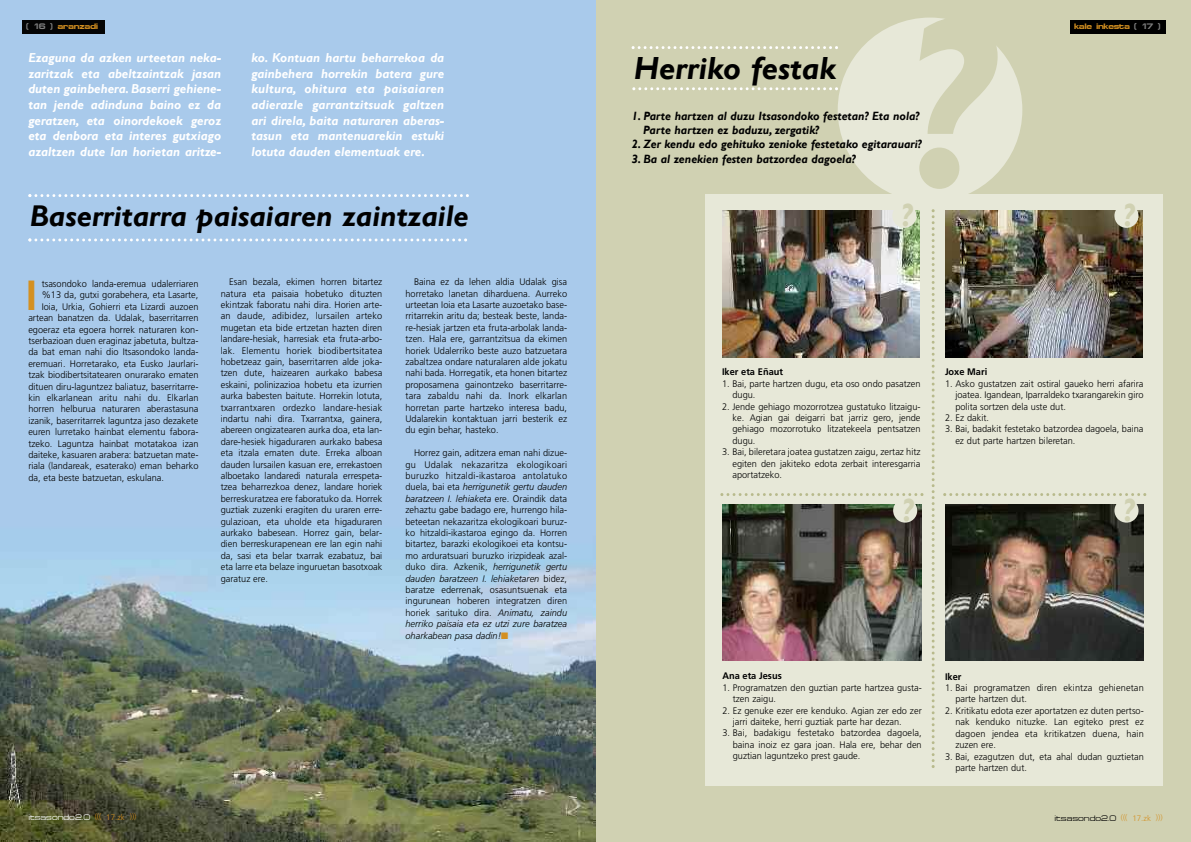
<style>
.page{position:relative;width:1191px;height:842px;background:#fff}
.page>*{position:absolute;margin:0;border:0;box-sizing:border-box;transform-origin:0 0}
.t1{font:italic 700 245.9px "Gill Sans";color:#d0d1b2}
.t2{font:700 42.2px "Frutiger";color:#d49021}
.t3{font:italic 700 32.1px "Gill Sans";color:#d0d1b2}
.t4{font:italic 700 32px "Gill Sans";color:#000}
.t5{font:italic 700 30px "Gill Sans";color:#000}
.t6{font:italic 700 13px/15.6px "Gill Sans";color:#fff;text-align:justify}
.t7{font:italic 700 12px/14.4px "Gill Sans";color:#000}
.t8{font:300 9.5px/11.4px "Frutiger";color:#000;text-align:justify}
.t9{font:700 9.5px "Frutiger";color:#000}
.t10{font:700 8px "Micro Extend FLF";letter-spacing:-.045em;color:#d49021}
.t11{font:8px "Micro Extend FLF";color:#000}
.t12{font:8px "Micro Extend FLF";color:#fff}
.s1{color:#808080}
.s2{font-style:italic}
.s3{font-family:"Monotype Sorts";font-weight:400;font-size:9px;color:#d49021}
.s4{font-family:"Frutiger";font-weight:300;color:#d49021}
</style>
<div class="page">
<div style="left:595px;top:0;width:596px;height:842px;background:#d0d1b2"></div>
<div style="left:837px;top:18px;width:185px;height:184px;background:#e7e8d8;border-radius:50%"></div>
<img style="left:0;top:0;width:595px;height:842px">
<svg style="left:28px;top:194px;width:441px;height:3px"></svg>
<svg style="left:28px;top:238px;width:439px;height:3px"></svg>
<div style="left:1070px;top:20px;width:95px;height:13px;background:#000"></div>
<div style="left:705px;top:195px;width:457px;height:591px;background:#e7e8d8"></div>
<svg style="left:931px;top:209px;width:3px;height:559px"></svg>
<img style="left:945px;top:211px;width:197px;height:146px">
<img style="left:945px;top:505px;width:198px;height:156px">
<img style="left:722px;top:505px;width:199px;height:156px">
<img style="left:722px;top:211px;width:198px;height:146px">
<svg style="left:720px;top:493px;width:203px;height:3px"></svg>
<svg style="left:943px;top:493px;width:203px;height:3px"></svg>
<div style="left:1114px;top:204px;width:24px;height:24px;background:#e7e8d8;border-radius:50%"></div>
<div style="left:892px;top:204px;width:24px;height:24px;background:#e7e8d8;border-radius:50%"></div>
<div style="left:1114px;top:498px;width:24px;height:25px;background:#e7e8d8;border-radius:50%"></div>
<div style="left:893px;top:498px;width:24px;height:25px;background:#e7e8d8;border-radius:50%"></div>
<svg style="left:631px;top:46px;width:207px;height:3px"></svg>
<svg style="left:632px;top:87px;width:206px;height:3px"></svg>
<div style="left:22px;top:20px;width:83px;height:13px;background:#050505"></div>
<p class="t10" style="left:26px;top:22px;width:74px"><span class="s1">( 16 )</span> aranzadi</p>
<h3 class="t6" style="left:28px;top:50px;width:194px">Ezaguna da azken urteetan neka&shy;zaritzak eta abeltzaintzak jasan duten gainbehera. Baserri gehiene&shy;tan jende adinduna baino ez da geratzen, eta oinordekoek geroz eta denbora eta interes gutxiago azaltzen dute lan horietan aritze-</h3>
<h3 class="t6" style="left:251px;top:50px;width:194px">ko. Kontuan hartu beharrekoa da gainbehera horrekin batera gure kultura, ohitura eta paisaiaren adierazle garrantzitsuak galtzen ari direla, baita naturaren aberas&shy;tasun eta mantenuarekin estuki lotuta dauden elementuak ere.</h3>
<h3 class="t5" style="left:30px;top:198px;width:440px">Baserritarra paisaiaren zaintzaile</h3>
<h2 class="t2" style="left:26px;top:278px;width:13px">I</h2>
<p class="t8" style="left:42px;top:279px;width:158px">tsasondoko landa-eremua udalerriaren</p>
<p class="t8" style="left:42px;top:290px;width:158px">%13 da, gutxi gorabehera, eta Lasarte,</p>
<p class="t8" style="left:42px;top:301px;width:158px">Ioia, Urkia, Gohierri eta Lizardi auzoen</p>
<p class="t8" style="left:28px;top:313px;width:172px">artean banatzen da. Udalak, baserritarren</p>
<p class="t8" style="left:28px;top:324px;width:172px">egoeraz eta egoera horrek naturaren kon-</p>
<p class="t8" style="left:28px;top:336px;width:172px">tserbazioan duen eraginaz jabetuta, bultza-</p>
<p class="t8" style="left:28px;top:347px;width:172px">da bat eman nahi dio Itsasondoko landa-</p>
<p class="t8" style="left:28px;top:358px;width:172px">eremuari. Horretarako, eta Eusko Jaurlari-</p>
<p class="t8" style="left:28px;top:370px;width:172px">tzak biodibertsitatearen onurarako ematen</p>
<p class="t8" style="left:28px;top:381px;width:172px">dituen diru-laguntzez baliatuz, baserritarre-</p>
<p class="t8" style="left:28px;top:393px;width:172px">kin elkarlanean aritu nahi du. Elkarlan</p>
<p class="t8" style="left:28px;top:404px;width:172px">horren helburua naturaren aberastasuna</p>
<p class="t8" style="left:28px;top:415px;width:172px">izanik, baserritarrek laguntza jaso dezakete</p>
<p class="t8" style="left:28px;top:427px;width:172px">euren lurretako hainbat elementu fabora-</p>
<p class="t8" style="left:28px;top:438px;width:172px">tzeko. Laguntza hainbat motatakoa izan</p>
<p class="t8" style="left:28px;top:450px;width:172px">daiteke, kasuaren arabera: batzuetan mate-</p>
<p class="t8" style="left:28px;top:461px;width:172px">riala (landareak, esaterako) eman beharko</p>
<p class="t8" style="left:28px;top:472px;width:137px">da, eta beste batzuetan, eskulana.</p>
<p class="t8" style="left:221px;top:277px;width:163px;text-indent:9px">Esan bezala, ekimen horren bitartez natura eta paisaia hobetuko dituzten ekintzak faboratu nahi dira. Horien arte&shy;an daude, adibidez, lursailen arteko mugetan eta bide ertzetan hazten diren landare-hesiak, harresiak eta fruta-arbo&shy;lak. Elementu horiek biodibertsitatea hobetzeaz gain, baserritarren alde joka&shy;tzen dute, haizearen aurkako babesa eskaini, polinizazioa hobetu eta izurrien aurka babesten baitute. Horrekin lotuta, txarrantxaren ordezko landare-hesiak indartu nahi dira. Txarrantxa, gainera, abereen ongizatearen aurka doa, eta lan&shy;dare-hesiek higaduraren aurkako babesa eta itzala ematen dute. Erreka alboan dauden lursailen kasuan ere, errekastoen alboetako landaredi naturala errespeta&shy;tzea beharrezkoa denez, landare horiek berreskuratzea ere faboratuko da. Horrek guztiak zuzenki eragiten du uraren erre&shy;gulazioan, eta uholde eta higaduraren aurkako babesean. Horrez gain, belar&shy;dien berreskurapenean ere lan egin nahi da, sasi eta belar txarrak ezabatuz, bai eta larre eta belaze inguruetan basotxoak garatuz ere.</p>
<p class="t8" style="left:405px;top:277px;width:163px;text-indent:9px">Baina ez da lehen aldia Udalak gisa horretako lanetan diharduena. Aurreko urteetan Ioia eta Lasarte auzoetako base&shy;rritarrekin aritu da; besteak beste, landa&shy;re-hesiak jartzen eta fruta-arbolak landa&shy;tzen. Hala ere, garrantzitsua da ekimen horiek Udalerriko beste auzo batzuetara zabaltzea ondare naturalaren alde jokatu nahi bada. Horregatik, eta honen bitartez proposamena gainontzeko baserritarre&shy;tara zabaldu nahi da. Inork elkarlan horretan parte hartzeko interesa badu, Udalarekin kontaktuan jarri besterik ez du egin behar, hasteko.</p>
<p class="t8" style="left:405px;top:448px;width:163px;text-indent:9px">Horrez gain, aditzera eman nahi dizue&shy;gu Udalak nekazaritza ekologikoari buruzko hitzaldi-ikastaroa antolatuko duela, bai eta <span class="s2">herrigunetik gertu dauden baratzeen I. lehiaketa</span> ere. Oraindik data zehaztu gabe badago ere, hurrengo hila&shy;beteetan nekazaritza ekologikoari buruz&shy;ko hitzaldi-ikastaroa egingo da. Horren bitartez, barazki ekologikoei eta kontsu&shy;mo arduratsuari buruzko irizpideak azal&shy;duko dira. Azkenik, <span class="s2">herrigunetik gertu dauden baratzeen I. lehiaketaren</span> bidez, baratze ederrenak, osasuntsuenak eta ingurunean hoberen integratzen diren horiek sarituko dira. <span class="s2">Animatu, zaindu herriko paisaia eta ez utzi zure baratzea oharkabean pasa dadin!</span><span class="s3">n</span></p>
<p class="t12" style="left:28px;top:813px;width:110px">itsasondo2.0 <span class="s4">((( 17.zk )))</span></p>
<h1 class="t1" style="left:910px;top:-42px;width:79px">?</h1>
<h3 class="t4" style="left:634px;top:49px;width:203px">Herriko festak</h3>
<p class="t7" style="left:643px;top:108px;width:277px;text-indent:-11px">1. Parte hartzen al duzu Itsasondoko festetan? Eta nola?<br>Parte hartzen ez baduzu, zergatik?</p>
<p class="t7" style="left:632px;top:137px;width:291px">2. Zer kendu edo gehituko zenioke festetako egitarauari?</p>
<p class="t7" style="left:632px;top:151px;width:225px">3. Ba al zenekien festen batzordea dagoela?</p>
<p class="t10" style="left:1074px;top:22px;width:88px">kale inkesta <span class="s1">( 17 )</span></p>
<h3 class="t3" style="left:902px;top:196px;width:12px">?</h3>
<h3 class="t3" style="left:1124px;top:196px;width:12px">?</h3>
<p class="t9" style="left:722px;top:368px;width:62px">Iker eta Eñaut</p>
<p class="t8" style="left:732px;top:378px;width:190px;text-indent:-10px">1. Bai, parte hartzen dugu, eta oso ondo pasatzen dugu.</p>
<p class="t8" style="left:732px;top:401px;width:190px;text-indent:-10px">2. Jende gehiago mozorrotzea gustatuko litzaigu&shy;ke. Agian gai deigarri bat jarriz gero, jende gehiago mozorrotuko litzatekeela pentsatzen dugu.</p>
<p class="t8" style="left:732px;top:447px;width:190px;text-indent:-10px">3. Bai, bileretara joatea gustatzen zaigu, zertaz hitz egiten den jakiteko edota zerbait interesgarria aportatzeko.</p>
<p class="t9" style="left:945px;top:368px;width:44px">Joxe Mari</p>
<p class="t8" style="left:955px;top:378px;width:190px;text-indent:-10px">1. Asko gustatzen zait ostiral gaueko herri afarira joatea. Igandean, Iparraldeko txarangarekin giro polita sortzen dela uste dut.</p>
<p class="t8" style="left:945px;top:413px;width:46px">2. Ez dakit.</p>
<p class="t8" style="left:955px;top:424px;width:190px;text-indent:-10px">3. Bai, badakit festetako batzordea dagoela, baina ez dut parte hartzen bileretan.</p>
<h3 class="t3" style="left:902px;top:491px;width:12px">?</h3>
<h3 class="t3" style="left:1124px;top:491px;width:12px">?</h3>
<p class="t9" style="left:722px;top:672px;width:61px">Ana eta Jesus</p>
<p class="t8" style="left:732px;top:682px;width:190px;text-indent:-10px">1. Programatzen den guztian parte hartzea gusta&shy;tzen zaigu.</p>
<p class="t8" style="left:732px;top:705px;width:190px;text-indent:-10px">2. Ez genuke ezer ere kenduko. Agian zer edo zer jarri daiteke, herri guztiak parte har dezan.</p>
<p class="t8" style="left:732px;top:728px;width:190px;text-indent:-10px">3. Bai, badakigu festetako batzordea dagoela, baina inoiz ez gara joan. Hala ere, behar den guztian laguntzeko prest gaude.</p>
<p class="t9" style="left:945px;top:672px;width:18px">Iker</p>
<p class="t8" style="left:955px;top:683px;width:190px;text-indent:-10px">1. Bai programatzen diren ekintza gehienetan parte hartzen dut.</p>
<p class="t8" style="left:955px;top:706px;width:190px;text-indent:-10px">2. Kritikatu edota ezer aportatzen ez duten pertso&shy;nak kenduko nituzke. Lan egiteko prest ez dagoen jendea eta kritikatzen duena, hain zuzen ere.</p>
<p class="t8" style="left:955px;top:751px;width:190px;text-indent:-10px">3. Bai, ezagutzen dut, eta ahal dudan guztietan parte hartzen dut.</p>
<p class="t11" style="left:1054px;top:814px;width:110px">itsasondo2.0 <span class="s4">((( 17.zk )))</span></p>
</div>
